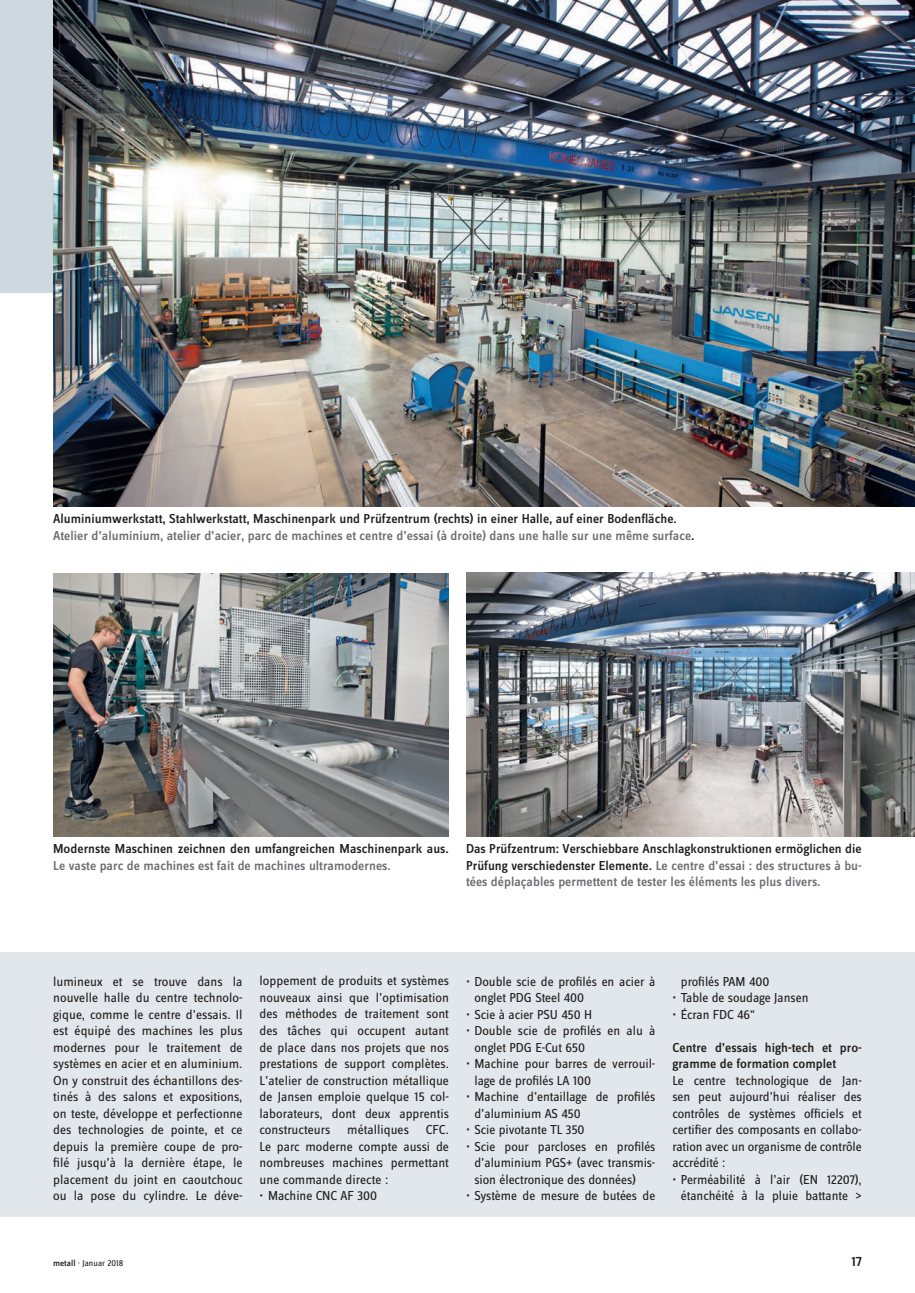
<style>
.page{position:relative;width:915px;height:1293px;background:#fff}
.page>*{position:absolute;margin:0;border:0;box-sizing:border-box;transform-origin:0 0}
.t1{font:500 14.25px "Zine Sans Dis";color:#231f20}
.DE_Grundtext_o_EZ{font:13.5px/16.5px "Zine Sans Dis";letter-spacing:-.005em;color:#231f20;text-align:justify}
.DE_Grundtext_o_EZ-2{font:500 13.5px/16.5px "Zine Sans Dis";color:#231f20}
.DE_Grundtext_o_EZ-3{font:500 13.5px "Zine Sans Dis";color:#6c6d70}
.t2{font:9px "Zine Sans Dis";color:#231f20}
.s1{color:#231f20}
.s2{color:#6c6d70}
.s3{font-weight:500}
</style>
<div class="page">
<div style="left:0;top:952px;width:914px;height:264px;background:#e1e7ea"></div>
<div style="left:0;top:0;width:914px;height:292px;background:#cdd8df"></div>
<img style="left:53px;top:0;width:861px;height:507px">
<img style="left:53px;top:573px;width:396px;height:264px">
<img style="left:466px;top:573px;width:448px;height:264px">
<p class="DE_Grundtext_o_EZ-2" style="left:53px;top:511px;width:625px">Aluminiumwerkstatt, Stahlwerkstatt, Maschinenpark und Prüfzentrum (rechts) in einer Halle, auf einer Bodenfläche.</p>
<p class="DE_Grundtext_o_EZ-3" style="left:53px;top:529px;width:642px">Atelier d’aluminium, atelier d’acier, parc de machines et centre d’essai (à droite) dans une halle sur une même surface<span class="s1">.</span></p>
<p class="DE_Grundtext_o_EZ-2" style="left:53px;top:841px;width:397px">Modernste Maschinen zeichnen den umfangreichen Maschinenpark aus.<br><span class="s2">Le vaste parc de machines est fait de machines ultramodernes.</span></p>
<p class="DE_Grundtext_o_EZ-2" style="left:466px;top:841px;width:397px;text-align:justify">Das Prüfzentrum: Verschiebbare Anschlagkonstruktionen ermöglichen die Prüfung verschiedenster Elemente. <span class="s2">Le centre d’essai : des structures à bu&shy;tées déplaçables permettent de tester les éléments les plus divers.</span></p>
<p class="DE_Grundtext_o_EZ" style="left:53px;top:973px;width:191px">lumineux et se trouve dans la nouvelle halle du centre technolo&shy;gique, comme le centre d’essais. Il est équipé des machines les plus modernes pour le traitement de systèmes en acier et en aluminium.<br>On y construit des échantillons des&shy;tinés à des salons et expositions, on teste, développe et perfectionne des technologies de pointe, et ce depuis la première coupe de pro&shy;filé jusqu’à la dernière étape, le placement du joint en caoutchouc ou la pose du cylindre. Le déve-</p>
<p class="DE_Grundtext_o_EZ" style="left:259px;top:973px;width:191px">loppement de produits et systèmes nouveaux ainsi que l’optimisation des méthodes de traitement sont des tâches qui occupent autant de place dans nos projets que nos prestations de support complètes.<br>L’atelier de construction métallique de Jansen emploie quelque 15 col&shy;laborateurs, dont deux apprentis constructeurs métalliques CFC.</p>
<p class="DE_Grundtext_o_EZ" style="left:259px;top:1138px;width:191px">Le parc moderne compte aussi de nombreuses machines permettant une commande directe :</p>
<p class="DE_Grundtext_o_EZ" style="left:259px;top:1188px;width:119px">• Machine CNC AF 300</p>
<p class="DE_Grundtext_o_EZ" style="left:474px;top:973px;width:182px;text-indent:-8px">• Double scie de profilés en acier à onglet PDG Steel 400</p>
<p class="DE_Grundtext_o_EZ" style="left:466px;top:1006px;width:128px">• Scie à acier PSU 450 H</p>
<p class="DE_Grundtext_o_EZ" style="left:474px;top:1023px;width:182px;text-indent:-9px">• Double scie de profilés en alu à onglet PDG E-Cut 650</p>
<p class="DE_Grundtext_o_EZ" style="left:474px;top:1056px;width:182px;text-indent:-9px">• Machine pour barres de verrouil&shy;lage de profilés LA 100</p>
<p class="DE_Grundtext_o_EZ" style="left:474px;top:1089px;width:182px;text-indent:-9px">• Machine d’entaillage de profilés d’aluminium AS 450</p>
<p class="DE_Grundtext_o_EZ" style="left:466px;top:1122px;width:120px">• Scie pivotante TL 350</p>
<p class="DE_Grundtext_o_EZ" style="left:474px;top:1138px;width:182px;text-indent:-9px">• Scie pour parcloses en profilés d’aluminium PGS+ (avec transmis&shy;sion électronique des données)</p>
<p class="DE_Grundtext_o_EZ" style="left:466px;top:1188px;width:191px">• Système de mesure de butées de</p>
<p class="DE_Grundtext_o_EZ" style="left:680px;top:973px;width:90px">profilés PAM 400</p>
<p class="DE_Grundtext_o_EZ" style="left:672px;top:990px;width:137px">• Table de soudage Jansen</p>
<p class="DE_Grundtext_o_EZ" style="left:672px;top:1006px;width:84px">• Écran FDC 46"</p>
<p class="DE_Grundtext_o_EZ-2" style="left:672px;top:1039px;width:191px">Centre d’essais high-tech et pro&shy;gramme de formation complet</p>
<p class="DE_Grundtext_o_EZ" style="left:672px;top:1072px;width:191px">Le centre technologique de Jan&shy;sen peut aujourd’hui réaliser des contrôles de systèmes officiels et certifier des composants en collabo&shy;ration avec un organisme de contrôle accrédité :</p>
<p class="DE_Grundtext_o_EZ" style="left:672px;top:1171px;width:191px;text-align:right">• Perméabilité à l’air (EN 12207), étanchéité à la pluie battante &gt;</p>
<p class="t2" style="left:53px;top:1259px;width:72px"><span class="s3">metall</span> · Januar 2018</p>
<p class="t1" style="left:851px;top:1254px;width:12px">17</p>
</div>
